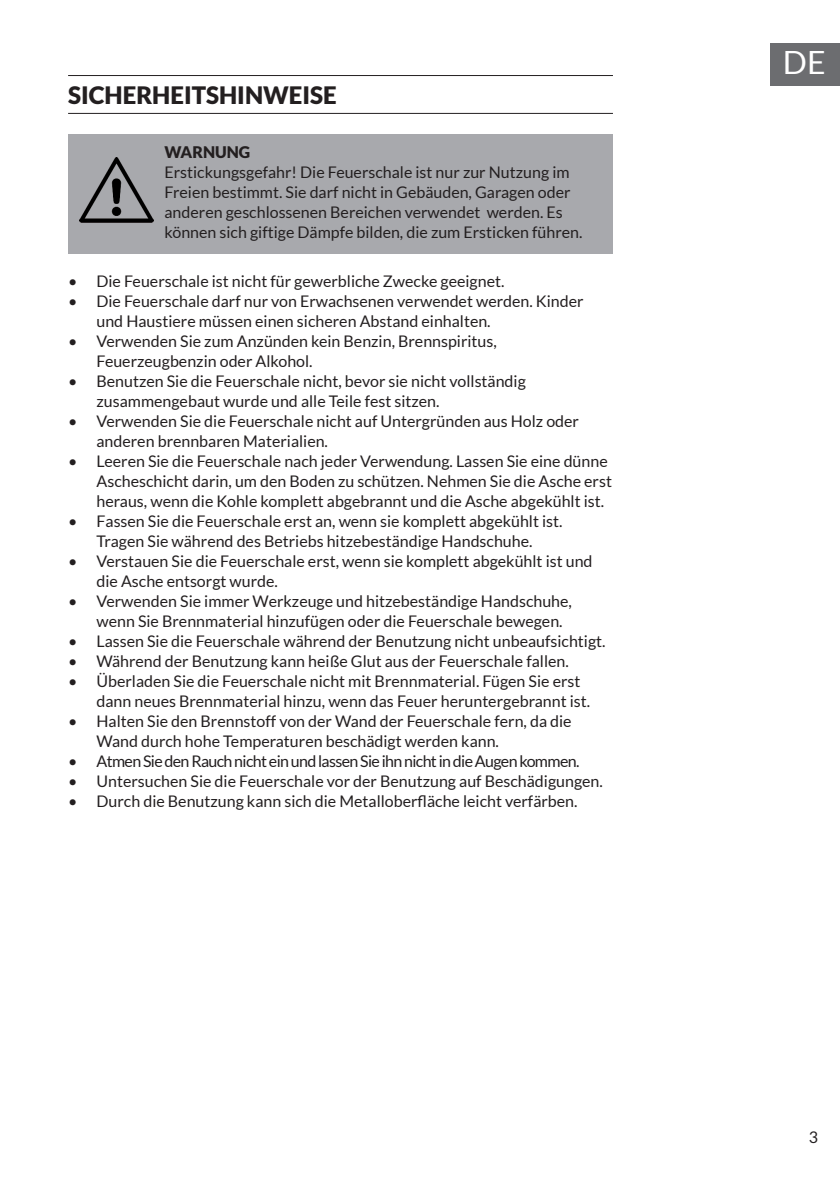
<style>
.page{position:relative;width:840px;height:1191px;background:#fff}
.page>*{position:absolute;margin:0;border:0;box-sizing:border-box;transform-origin:0 0}
.t1{font:32px "Lato";color:#fff}
.t2{font:900 24px "Lato";color:#231f20}
.t3{font:16px/20px "Lato";color:#231f20}
.t4{font:16px "Lato";letter-spacing:-.04em;color:#231f20}
.t5{font:900 16px "Lato";color:#231f20}
</style>
<div class="page">
<div style="left:770px;top:43px;width:69px;height:42px;background:#6c6d70"></div>
<hr style="left:68px;top:75px;width:544px;height:1px;background:#231f20">
<hr style="left:68px;top:113px;width:544px;height:1px;background:#231f20">
<div style="left:68px;top:134px;width:544px;height:119px;background:#a8a9ad"></div>
<img style="left:79px;top:158px;width:74px;height:64px">
<h2 class="t2" style="left:68px;top:82px;width:270px">SICHERHEITSHINWEISE</h2>
<p class="t5" style="left:164px;top:143px;width:87px">WARNUNG</p>
<p class="t3" style="left:164px;top:162px;width:419px">Erstickungsgefahr! Die Feuerschale ist nur zur Nutzung im Freien bestimmt. Sie darf nicht in Gebäuden, Garagen oder anderen geschlossenen Bereichen verwendet werden. Es können sich giftige Dämpfe bilden, die zum Ersticken führen.</p>
<p class="t3" style="left:68px;top:271px;width:437px">• Die Feuerschale ist nicht für gewerbliche Zwecke geeignet.</p>
<p class="t3" style="left:96px;top:291px;width:488px;text-indent:-28px">• Die Feuerschale darf nur von Erwachsenen verwendet werden. Kinder und Haustiere müssen einen sicheren Abstand einhalten.</p>
<p class="t3" style="left:96px;top:331px;width:401px;text-indent:-28px">• Verwenden Sie zum Anzünden kein Benzin, Brennspiritus,<br>Feuerzeugbenzin oder Alkohol.</p>
<p class="t3" style="left:96px;top:371px;width:430px;text-indent:-28px">• Benutzen Sie die Feuerschale nicht, bevor sie nicht vollständig zusammengebaut wurde und alle Teile fest sitzen.</p>
<p class="t3" style="left:96px;top:411px;width:484px;text-indent:-28px">• Verwenden Sie die Feuerschale nicht auf Untergründen aus Holz oder anderen brennbaren Materialien.</p>
<p class="t3" style="left:96px;top:451px;width:516px;text-indent:-28px">• Leeren Sie die Feuerschale nach jeder Verwendung. Lassen Sie eine dünne<br>Ascheschicht darin, um den Boden zu schützen. Nehmen Sie die Asche erst heraus, wenn die Kohle komplett abgebrannt und die Asche abgekühlt ist.</p>
<p class="t3" style="left:68px;top:511px;width:495px;text-align:center">• Fassen Sie die Feuerschale erst an, wenn sie komplett abgekühlt ist.<br>Tragen Sie während des Betriebs hitzebeständige Handschuhe.</p>
<p class="t3" style="left:96px;top:551px;width:497px;text-indent:-28px">• Verstauen Sie die Feuerschale erst, wenn sie komplett abgekühlt ist und die Asche entsorgt wurde.</p>
<p class="t3" style="left:96px;top:591px;width:476px;text-indent:-28px">• Verwenden Sie immer Werkzeuge und hitzebeständige Handschuhe, wenn Sie Brennmaterial hinzufügen oder die Feuerschale bewegen.</p>
<p class="t3" style="left:68px;top:631px;width:538px">• Lassen Sie die Feuerschale während der Benutzung nicht unbeaufsichtigt.</p>
<p class="t3" style="left:68px;top:651px;width:502px">• Während der Benutzung kann heiße Glut aus der Feuerschale fallen.</p>
<p class="t3" style="left:96px;top:671px;width:495px;text-indent:-28px">• Überladen Sie die Feuerschale nicht mit Brennmaterial. Fügen Sie erst dann neues Brennmaterial hinzu, wenn das Feuer heruntergebrannt ist.</p>
<p class="t3" style="left:96px;top:711px;width:476px;text-indent:-28px">• Halten Sie den Brennstoff von der Wand der Feuerschale fern, da die<br>Wand durch hohe Temperaturen beschädigt werden kann.</p>
<p class="t4" style="left:68px;top:752px;width:512px">• Atmen Sie den Rauch nicht ein und lassen Sie ihn nicht in die Augen kommen.</p>
<p class="t3" style="left:68px;top:771px;width:536px">• Untersuchen Sie die Feuerschale vor der Benutzung auf Beschädigungen.</p>
<p class="t3" style="left:68px;top:791px;width:510px">• Durch die Benutzung kann sich die Metalloberfläche leicht verfärben.</p>
<h1 class="t1" style="left:782px;top:45px;width:44px">DE</h1>
<p class="t3" style="left:808px;top:1127px;width:11px">3</p>
</div>
